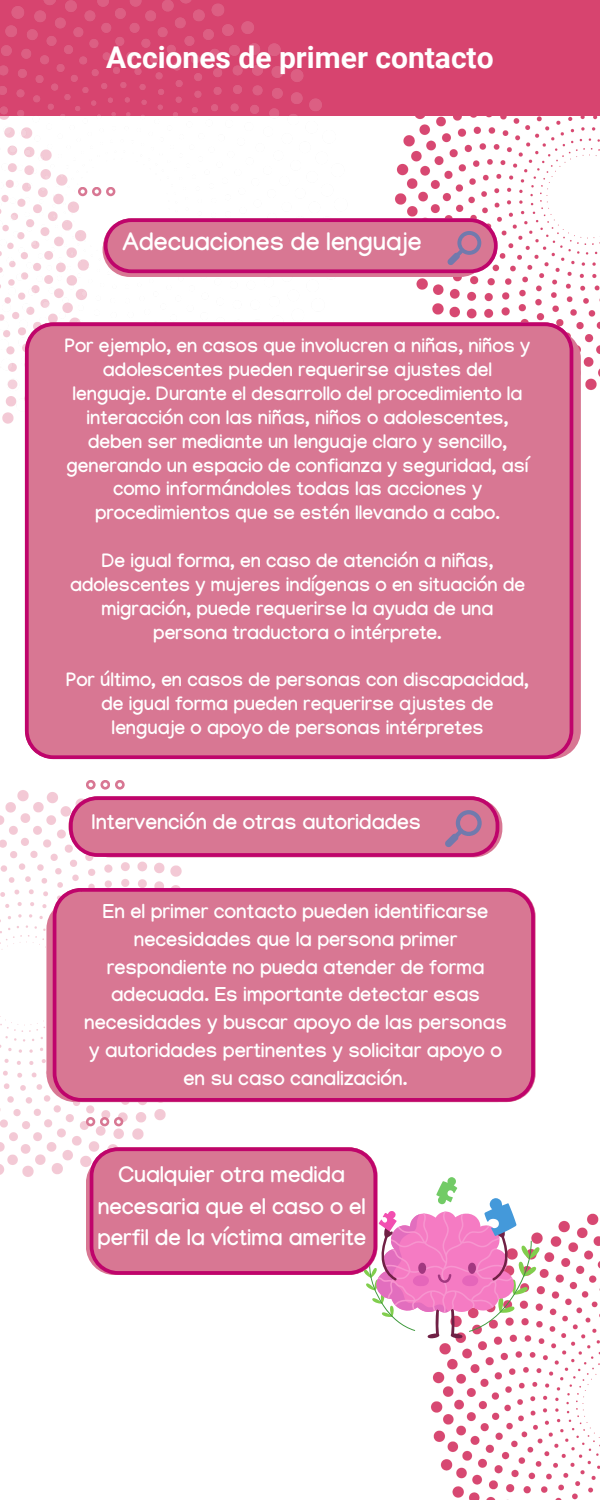
<style>
.page{position:relative;width:600px;height:1500px;background:#fff}
.page>*{position:absolute;margin:0;border:0;box-sizing:border-box;transform-origin:0 0}
.t1{font:700 30px "Roboto";color:#fff}
.t2{font:700 25px "Manjari";color:#fff}
.t3{font:700 22.3px/31.1px "Manjari";color:#fff;text-align:center}
.t4{font:700 21.1px "Manjari";color:#fff}
.t5{font:700 20px/27.8px "Manjari";color:#fff;text-align:center}
.t6{font:700 19.3px/23.8px "Manjari";color:#fff;text-align:center}
</style>
<div class="page">
<img style="left:395px;top:116px;width:205px;height:274px">
<div style="left:0;top:0;width:600px;height:116px;background:#d7446f"></div>
<img style="left:0;top:0;width:322px;height:471px">
<div style="left:25px;top:322px;width:548px;height:437px;background:#d87793"></div>
<img style="left:0;top:759px;width:250px;height:419px">
<svg style="left:86px;top:780px;width:39px;height:10px"></svg>
<svg style="left:78px;top:187px;width:37px;height:9px"></svg>
<svg style="left:86px;top:1117px;width:37px;height:9px"></svg>
<div style="left:53px;top:888px;width:482px;height:214px;background:#d87793"></div>
<svg style="left:103px;top:218px;width:395px;height:59px;background:#d46c91"></svg>
<svg style="left:69px;top:796px;width:433px;height:61px;background:#d46b90"></svg>
<img style="left:429px;top:1213px;width:171px;height:287px">
<svg style="left:366px;top:1177px;width:174px;height:161px"></svg>
<svg style="left:90px;top:1147px;width:287px;height:128px;background:#d67091"></svg>
<p class="t1" style="left:106px;top:40px;width:389px">Acciones de primer contacto</p>
<p class="t2" style="left:122px;top:232px;width:301px">Adecuaciones de lenguaje</p>
<p class="t6" style="left:65px;top:338px;width:467px">Por ejemplo, en casos que involucren a niñas, niños y adolescentes pueden requerirse ajustes del lenguaje. Durante el desarrollo del procedimiento la interacción con las niñas, niños o adolescentes, deben ser mediante un lenguaje claro y sencillo, generando un espacio de confianza y seguridad, así como informándoles todas las acciones y procedimientos que se estén llevando a cabo.</p>
<p class="t6" style="left:70px;top:552px;width:457px">De igual forma, en caso de atención a niñas, adolescentes y mujeres indígenas o en situación de migración, puede requerirse la ayuda de una persona traductora o intérprete.</p>
<p class="t6" style="left:66px;top:672px;width:464px">Por último, en casos de personas con discapacidad, de igual forma pueden requerirse ajustes de lenguaje o apoyo de personas intérpretes</p>
<p class="t4" style="left:92px;top:813px;width:331px">Intervención de otras autoridades</p>
<p class="t5" style="left:84px;top:901px;width:424px">En el primer contacto pueden identificarse necesidades que la persona primer respondiente no pueda atender de forma adecuada. Es importante detectar esas necesidades y buscar apoyo de las personas y autoridades pertinentes y solicitar apoyo o en su caso canalización.</p>
<p class="t3" style="left:98px;top:1164px;width:270px">Cualquier otra medida necesaria que el caso o el perfil de la víctima amerite</p>
</div>
